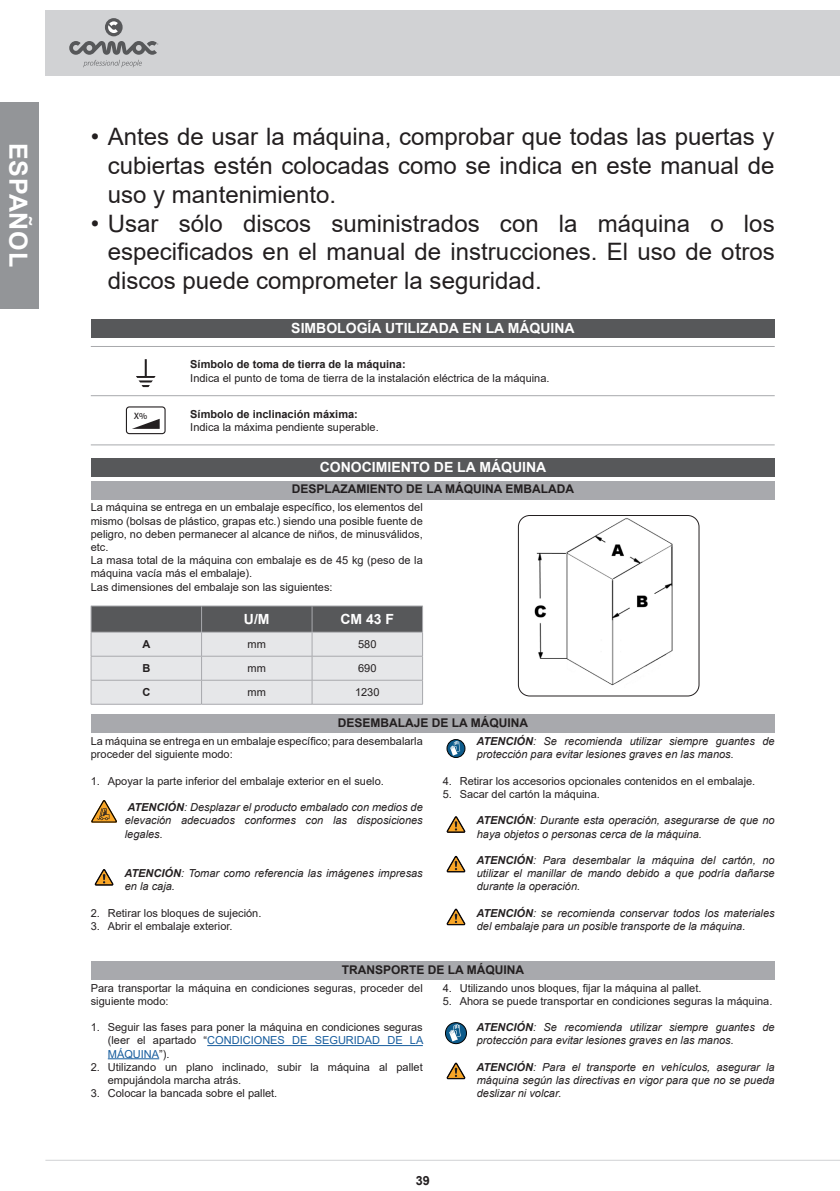
<style>
.page{position:relative;width:840px;height:1191px;background:#fff}
.page>*{position:absolute;margin:0;border:0;box-sizing:border-box;transform-origin:0 0}
.t1{font:700 25px "Arial";letter-spacing:.035em;color:#fff}
.t2{font:24px/28.8px "Arial";color:#231f20;text-align:justify}
.Titoli_capitolo_-_ES{font:700 14px "Arial";color:#fff}
.t3{font:700 12.6px "Arial";color:#231f20}
.Titoli_paragrafo_-_E{font:700 12px "Arial";color:#231f20}
.t4{font:11px/13.2px "Arial";color:#231f20}
.t5{font:italic 11px/13.2px "Arial";color:#231f20}
.t6{font:700 11px "Arial";color:#231f20}
.t7{font:8.8px "Formata";color:#231f20}
.s1{font-weight:700}
.s2{color:#175d9e}
</style>
<div class="page">
<hr style="left:91px;top:346px;width:683px;height:1px;background:#a8a9ad">
<hr style="left:91px;top:395px;width:683px;height:1px;background:#a8a9ad">
<hr style="left:91px;top:444px;width:683px;height:1px;background:#a8a9ad">
<div style="left:91px;top:320px;width:683px;height:18px;background:#57585a"></div>
<div style="left:91px;top:458px;width:683px;height:19px;background:#57585a"></div>
<div style="left:91px;top:481px;width:683px;height:18px;background:#a8a9ad"></div>
<div style="left:91px;top:715px;width:683px;height:18px;background:#a8a9ad"></div>
<svg style="left:91px;top:800px;width:26px;height:22px"></svg>
<svg style="left:95px;top:869px;width:19px;height:17px"></svg>
<svg style="left:447px;top:739px;width:17px;height:18px"></svg>
<div style="left:446px;top:739px;width:19px;height:19px;border:1px solid #000;border-radius:50%"></div>
<svg style="left:450px;top:741px;width:10px;height:14px"></svg>
<svg style="left:446px;top:816px;width:20px;height:17px"></svg>
<svg style="left:446px;top:855px;width:20px;height:17px"></svg>
<svg style="left:446px;top:908px;width:20px;height:17px"></svg>
<div style="left:91px;top:961px;width:683px;height:18px;background:#a8a9ad"></div>
<hr style="left:207px;top:1045px;width:215px;height:1px;background:#175d9e">
<hr style="left:108px;top:1058px;width:51px;height:1px;background:#175d9e">
<svg style="left:445px;top:1022px;width:21px;height:21px"></svg>
<div style="left:445px;top:1022px;width:21px;height:22px;border:1px solid #000;border-radius:50%"></div>
<svg style="left:449px;top:1024px;width:11px;height:17px"></svg>
<svg style="left:446px;top:1062px;width:20px;height:17px"></svg>
<div style="left:45px;top:10px;width:794px;height:65px;background:#d1d2d4"></div>
<div style="left:105px;top:18px;width:17px;height:18px;background:#57585a;border-radius:50%"></div>
<svg style="left:108px;top:21px;width:10px;height:12px"></svg>
<svg style="left:69px;top:41px;width:89px;height:26px"></svg>
<hr style="left:45px;top:1159px;width:794px;height:1px;background:#d1d2d4">
<div style="left:0;top:102px;width:38px;height:207px;background:#939598"></div>
<img style="left:519px;top:515px;width:179px;height:181px">
<div style="left:517px;top:515px;width:182px;height:181px;border:1px solid #231f20;border-radius:11px"></div>
<svg style="left:126px;top:406px;width:39px;height:28px"></svg>
<svg style="left:136px;top:359px;width:19px;height:28px"></svg>
<hr style="left:91px;top:704px;width:110px;height:1px;background:#a8a9ad">
<hr style="left:201px;top:704px;width:111px;height:1px;background:#a8a9ad">
<hr style="left:312px;top:704px;width:110px;height:1px;background:#a8a9ad">
<hr style="left:91px;top:605px;width:110px;height:1px;background:#a8a9ad">
<hr style="left:201px;top:605px;width:111px;height:1px;background:#a8a9ad">
<hr style="left:312px;top:605px;width:110px;height:1px;background:#a8a9ad">
<svg style="left:91px;top:606px;width:332px;height:98px;background:#bebfc1"></svg>
<hr style="left:91px;top:632px;width:110px;height:1px;background:#a8a9ad">
<hr style="left:201px;top:632px;width:111px;height:1px;background:#a8a9ad">
<hr style="left:312px;top:632px;width:110px;height:1px;background:#a8a9ad">
<h1 class="t1" style="left:36px;top:143px;width:126px;rotate:90deg">ESPAÑOL</h1>
<p class="t2" style="left:108px;top:122px;width:668px;text-indent:-17px">• Antes de usar la máquina, comprobar que todas las puertas y cubiertas estén colocadas como se indica en este manual de uso y mantenimiento.</p>
<p class="t2" style="left:108px;top:208px;width:668px;text-indent:-17px">• Usar sólo discos suministrados con la máquina o los especificados en el manual de instrucciones. El uso de otros discos puede comprometer la seguridad.</p>
<p class="t7" style="left:134px;top:411px;width:14px">X%</p>
<p class="Titoli_capitolo_-_ES" style="left:291px;top:319px;width:285px">SIMBOLOGÍA UTILIZADA EN LA MÁQUINA</p>
<p class="t6" style="left:190px;top:357px;width:217px">Símbolo de toma de tierra de la máquina:</p>
<p class="t4" style="left:190px;top:371px;width:360px">Indica el punto de toma de tierra de la instalación eléctrica de la máquina.</p>
<p class="t6" style="left:190px;top:406px;width:169px">Símbolo de inclinación máxima:</p>
<p class="t4" style="left:190px;top:420px;width:190px">Indica la máxima pendiente superable.</p>
<p class="Titoli_capitolo_-_ES" style="left:319px;top:457px;width:228px">CONOCIMIENTO DE LA MÁQUINA</p>
<p class="Titoli_paragrafo_-_E" style="left:291px;top:480px;width:284px">DESPLAZAMIENTO DE LA MÁQUINA EMBALADA</p>
<p class="t4" style="left:91px;top:501px;width:333px;text-align:justify">La máquina se entrega en un embalaje específico, los elementos del mismo (bolsas de plástico, grapas etc.) siendo una posible fuente de peligro, no deben permanecer al alcance de niños, de minusválidos, etc.</p>
<p class="t4" style="left:91px;top:553px;width:333px">La masa total de la máquina con embalaje es de 45 kg (peso de la máquina vacía más el embalaje).</p>
<p class="t4" style="left:91px;top:580px;width:243px">Las dimensiones del embalaje son las siguientes:</p>
<p class="Titoli_capitolo_-_ES" style="left:244px;top:609px;width:27px">U/M</p>
<p class="Titoli_capitolo_-_ES" style="left:340px;top:609px;width:55px">CM 43 F</p>
<p class="t6" style="left:142px;top:636px;width:9px">A</p>
<p class="t4" style="left:247px;top:637px;width:20px">mm</p>
<p class="t4" style="left:358px;top:637px;width:20px">580</p>
<p class="t6" style="left:142px;top:660px;width:9px">B</p>
<p class="t4" style="left:247px;top:661px;width:20px">mm</p>
<p class="t4" style="left:358px;top:661px;width:20px">690</p>
<p class="t6" style="left:142px;top:684px;width:9px">C</p>
<p class="t4" style="left:247px;top:685px;width:20px">mm</p>
<p class="t4" style="left:355px;top:685px;width:26px">1230</p>
<p class="Titoli_paragrafo_-_E" style="left:337px;top:714px;width:192px">DESEMBALAJE DE LA MÁQUINA</p>
<p class="t5" style="left:476px;top:735px;width:300px"><span class="s1">ATENCIÓN</span>: Se recomienda utilizar siempre guantes de protección para evitar lesiones graves en las manos.</p>
<p class="t4" style="left:442px;top:774px;width:314px">4. Retirar los accesorios opcionales contenidos en el embalaje.</p>
<p class="t4" style="left:442px;top:787px;width:159px">5. Sacar del cartón la máquina.</p>
<p class="t5" style="left:476px;top:814px;width:300px"><span class="s1">ATENCIÓN</span>: Durante esta operación, asegurarse de que no haya objetos o personas cerca de la máquina.</p>
<p class="t5" style="left:476px;top:853px;width:300px;text-align:justify"><span class="s1">ATENCIÓN</span>: Para desembalar la máquina del cartón, no utilizar el manillar de mando debido a que podría dañarse durante la operación.</p>
<p class="t5" style="left:476px;top:906px;width:300px"><span class="s1">ATENCIÓN</span>: se recomienda conservar todos los materiales del embalaje para un posible transporte de la máquina.</p>
<p class="Titoli_paragrafo_-_E" style="left:341px;top:961px;width:184px">TRANSPORTE DE LA MÁQUINA</p>
<p class="t4" style="left:91px;top:981px;width:333px">Para transportar la máquina en condiciones seguras, proceder del siguiente modo:</p>
<p class="t4" style="left:108px;top:1020px;width:317px;text-align:justify;text-indent:-17px">1. Seguir las fases para poner la máquina en condiciones seguras (leer el apartado “<span class="s2">CONDICIONES DE SEGURIDAD DE LA MÁQUINA</span>”).</p>
<p class="t4" style="left:108px;top:1060px;width:316px;text-indent:-17px">2. Utilizando un plano inclinado, subir la máquina al pallet empujándola marcha atrás.</p>
<p class="t4" style="left:91px;top:1086px;width:188px">3. Colocar la bancada sobre el pallet.</p>
<p class="t4" style="left:91px;top:734px;width:333px">La máquina se entrega en un embalaje específico; para desembalarla proceder del siguiente modo:</p>
<p class="t4" style="left:91px;top:774px;width:294px">1. Apoyar la parte inferior del embalaje exterior en el suelo.</p>
<p class="t5" style="left:125px;top:801px;width:299px;text-align:justify"><span class="s1">ATENCIÓN</span>: Desplazar el producto embalado con medios de elevación adecuados conformes con las disposiciones legales.</p>
<p class="t5" style="left:124px;top:867px;width:300px"><span class="s1">ATENCIÓN</span>: Tomar como referencia las imágenes impresas en la caja.</p>
<p class="t4" style="left:91px;top:906px;width:172px">2. Retirar los bloques de sujeción.</p>
<p class="t4" style="left:91px;top:919px;width:143px">3. Abrir el embalaje exterior.</p>
<p class="t4" style="left:442px;top:981px;width:260px">4. Utilizando unos bloques, fijar la máquina al pallet.</p>
<p class="t4" style="left:442px;top:994px;width:331px">5. Ahora se puede transportar en condiciones seguras la máquina.</p>
<p class="t5" style="left:476px;top:1021px;width:300px"><span class="s1">ATENCIÓN</span>: Se recomienda utilizar siempre guantes de protección para evitar lesiones graves en las manos.</p>
<p class="t5" style="left:476px;top:1060px;width:300px;text-align:justify"><span class="s1">ATENCIÓN</span>: Para el transporte en vehículos, asegurar la máquina según las directivas en vigor para que no se pueda deslizar ni volcar.</p>
<p class="t3" style="left:415px;top:1172px;width:16px">39</p>
</div>
